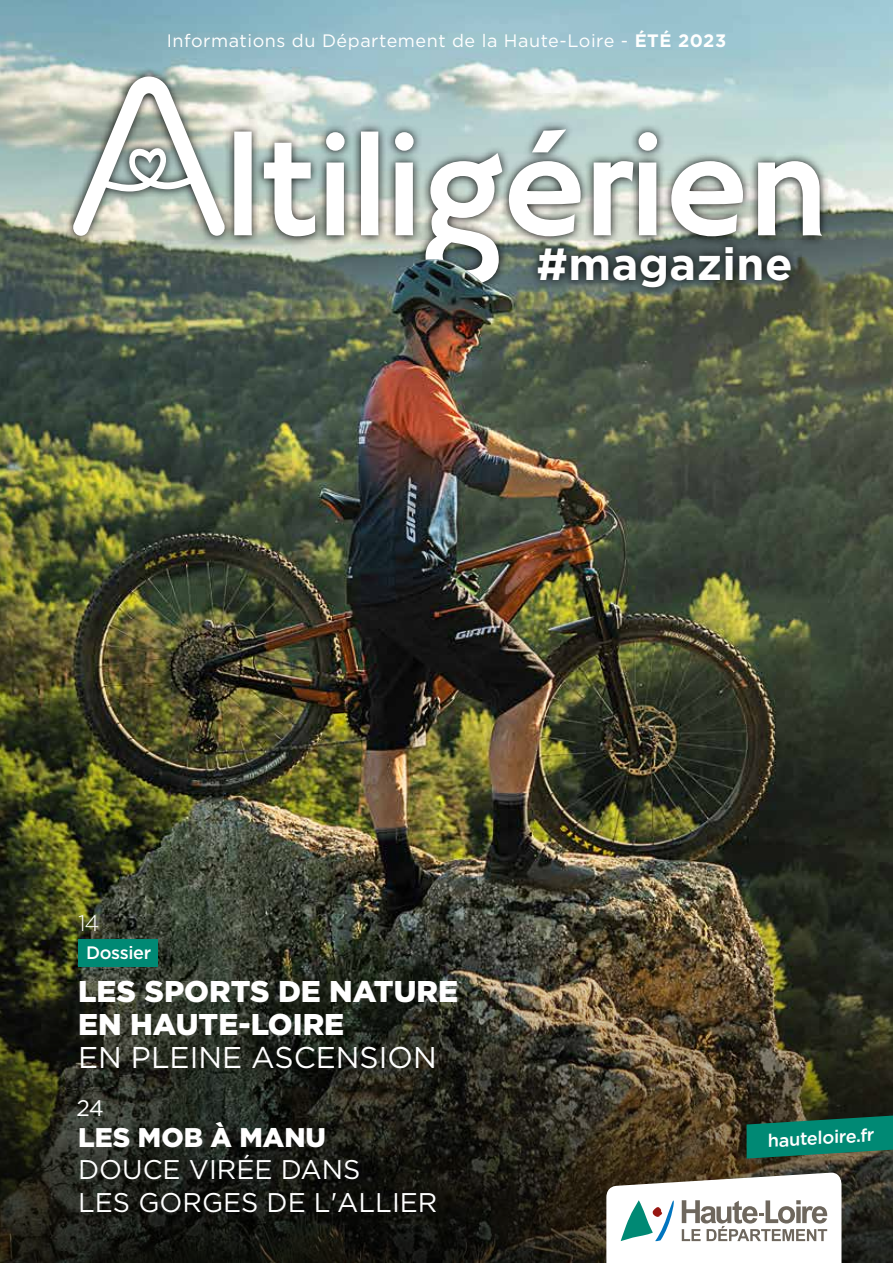
<style>
.page{position:relative;width:893px;height:1263px;background:#fff}
.page>*{position:absolute;margin:0;border:0;box-sizing:border-box;transform-origin:0 0}
.t1{font:700 45px "Gotham";letter-spacing:.01em;color:#fff}
.t2{font:900 30px/33px "Gotham";color:#fff}
.t3{font:30px "Gotham";color:#fff}
.t4{font:27px/32.4px "Gotham";color:#fff}
.t5{font:900 27px "Gotham";color:#fff}
.t6{font:22.5px "Gotham";color:#fff}
.t7{font:300 22.5px "Gotham";color:#fff}
.t8{font:18px "Gotham";letter-spacing:.03em;color:#fff}
.t9{font:500 18px "Gotham";letter-spacing:-.02em;color:#fff}
.s1{font-weight:700}
</style>
<div class="page">
<img style="left:0;top:0;width:893px;height:648px">
<img style="left:0;top:648px;width:893px;height:615px">
<svg style="left:606px;top:1172px;width:235px;height:91px"></svg>
<svg style="left:747px;top:1115px;width:146px;height:43px;background:#0e7964"></svg>
<img style="left:64px;top:67px;width:766px;height:229px">
<svg style="left:234px;top:132px;width:18px;height:103px"></svg>
<svg style="left:264px;top:143px;width:51px;height:93px"></svg>
<svg style="left:326px;top:162px;width:18px;height:73px"></svg>
<svg style="left:361px;top:132px;width:18px;height:103px"></svg>
<svg style="left:395px;top:162px;width:18px;height:73px"></svg>
<svg style="left:425px;top:153px;width:77px;height:106px"></svg>
<svg style="left:509px;top:129px;width:72px;height:107px"></svg>
<svg style="left:594px;top:161px;width:39px;height:74px"></svg>
<svg style="left:639px;top:162px;width:18px;height:73px"></svg>
<svg style="left:671px;top:161px;width:72px;height:75px"></svg>
<svg style="left:758px;top:161px;width:64px;height:75px"></svg>
<div style="left:326px;top:132px;width:19px;height:19px;background:#fff;border-radius:50%"></div>
<div style="left:395px;top:132px;width:19px;height:19px;background:#fff;border-radius:50%"></div>
<div style="left:638px;top:132px;width:19px;height:19px;background:#fff;border-radius:50%"></div>
<svg style="left:72px;top:77px;width:154px;height:159px"></svg>
<div style="left:78px;top:940px;width:79px;height:27px;background:#008974"></div>
<img style="left:391px;top:259px;width:122px;height:50px">
<p class="t8" style="left:167px;top:31px;width:561px">Informations du Département de la Haute-Loire - <span class="s1">ÉTÉ 2023</span></p>
<h1 class="t1" style="left:537px;top:238px;width:258px">#magazine</h1>
<p class="t7" style="left:78px;top:911px;width:23px">14</p>
<p class="t9" style="left:86px;top:942px;width:67px">Dossier</p>
<h2 class="t2" style="left:78px;top:974px;width:381px">LES SPORTS DE NATURE<br>EN HAUTE-LOIRE</h2>
<h2 class="t3" style="left:78px;top:1040px;width:360px">EN PLEINE ASCENSION</h2>
<p class="t6" style="left:77px;top:1096px;width:29px">24</p>
<h3 class="t5" style="left:78px;top:1122px;width:249px">LES MOB À MANU</h3>
<h3 class="t4" style="left:78px;top:1153px;width:361px">DOUCE VIRÉE DANS<br>LES GORGES DE L'ALLIER</h3>
<p class="t9" style="left:767px;top:1131px;width:108px;rotate:-4deg">hauteloire.fr</p>
</div>
